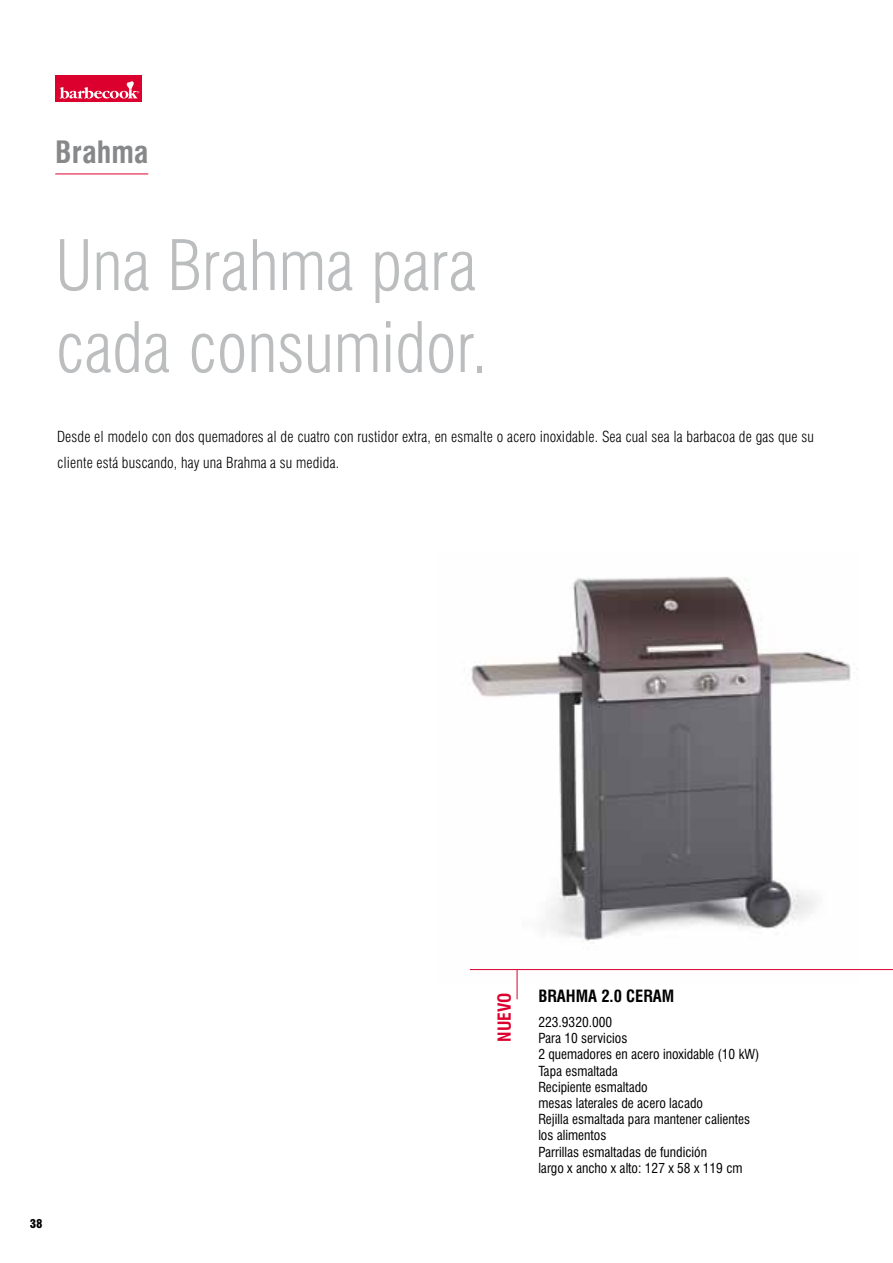
<style>
.page{position:relative;width:893px;height:1263px;background:#fff}
.page>*{position:absolute;margin:0;border:0;box-sizing:border-box;transform-origin:0 0}
.t1{font:300 condensed 68.25px/81.9px "Swiss 721 BT";color:#bbbdbe}
.t2{font:700 condensed 30px "Swiss 721 BT";letter-spacing:.005em;color:#87888a}
.t3{font:700 condensed 17.4px "Swiss 721 BT";color:#dc002e}
.t4{font:700 condensed 16.5px "Swiss 721 BT";color:#000}
.t5{font:300 condensed 15px/25.5px "Swiss 721 BT";letter-spacing:.01em;color:#000}
.t6{font:condensed 13.5px/16.2px "Swiss 721 BT";color:#000}
.t7{font:900 condensed 12px "Swiss 721 BT";color:#000}
</style>
<div class="page">
<img style="left:469px;top:576px;width:390px;height:407px">
<div style="left:55px;top:76px;width:87px;height:26px;background:#dc002e"></div>
<svg style="left:59px;top:81px;width:80px;height:18px"></svg>
<hr style="left:55px;top:174px;width:93px;height:1px;background:#dc002e">
<hr style="left:470px;top:969px;width:422px;height:1px;background:#dc002e">
<hr style="left:517px;top:969px;width:1px;height:30px;background:#dc002e">
<h2 class="t2" style="left:55px;top:134px;width:95px">Brahma</h2>
<h1 class="t1" style="left:55px;top:224px;width:433px">Una Brahma para cada consumidor.</h1>
<p class="t5" style="left:57px;top:424px;width:758px">Desde el modelo con dos quemadores al de cuatro con rustidor extra, en esmalte o acero inoxidable. Sea cual sea la barbacoa de gas que su cliente está buscando, hay una Brahma a su medida.</p>
<p class="t7" style="left:30px;top:1216px;width:14px">38</p>
<p class="t3" style="left:494px;top:1042px;width:51px;rotate:-90deg">NUEVO</p>
<p class="t4" style="left:538px;top:986px;width:137px">BRAHMA 2.0 CERAM</p>
<p class="t6" style="left:538px;top:1014px;width:223px">223.9320.000<br>Para 10 servicios<br>2 quemadores en acero inoxidable (10 kW)<br>Tapa esmaltada<br>Recipiente esmaltado<br>mesas laterales de acero lacado<br>Rejilla esmaltada para mantener calientes los alimentos<br>Parrillas esmaltadas de fundición<br>largo x ancho x alto: 127 x 58 x 119 cm</p>
</div>
